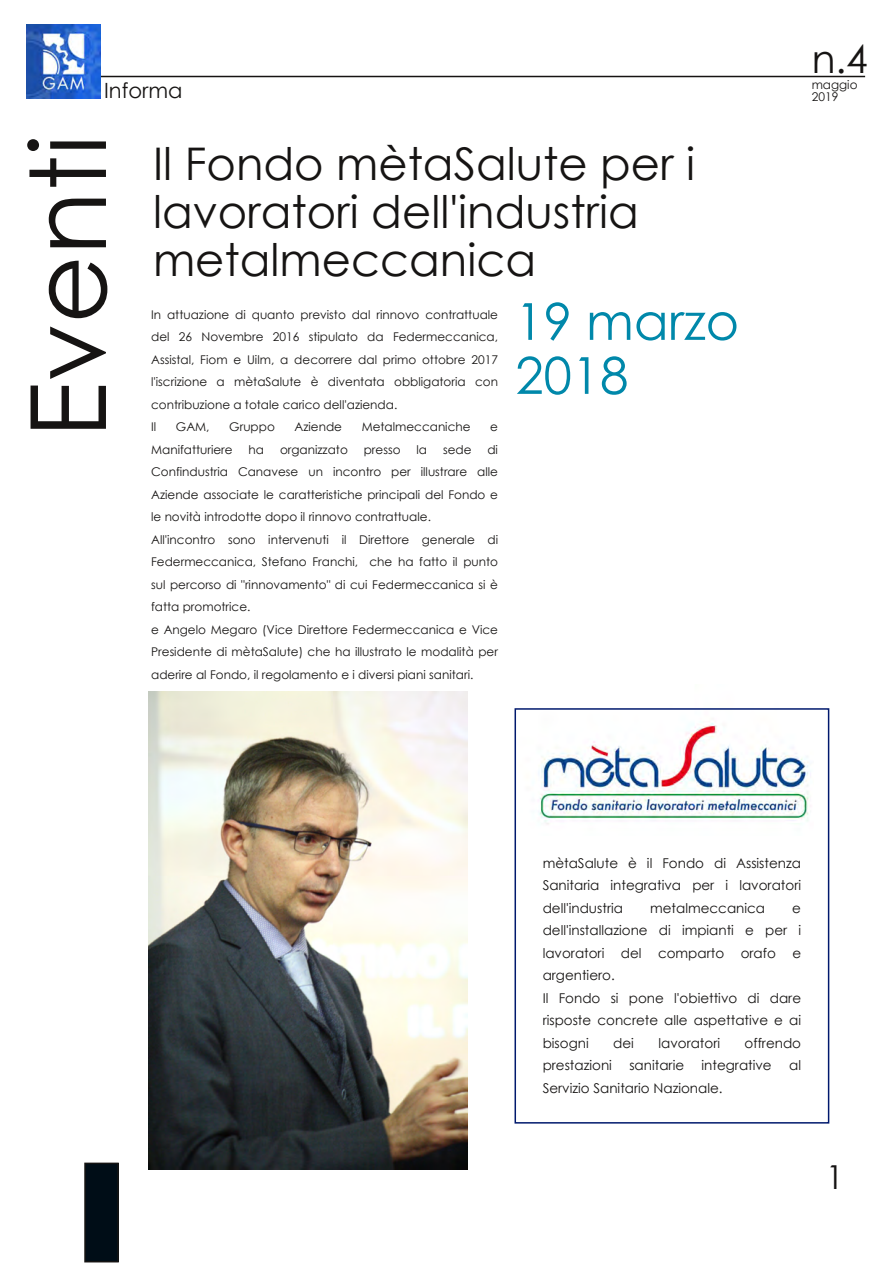
<style>
.page{position:relative;width:893px;height:1263px;background:#fff}
.page>*{position:absolute;margin:0;border:0;box-sizing:border-box;transform-origin:0 0}
.t1{font:105px "Century Gothic";color:#161413}
.t2{font:51px/54px "Century Gothic";color:#08a}
.t3{font:45px/48px "Century Gothic";color:#161413}
.t4{font:39px "Century Gothic";color:#161413}
.t5{font:33px "Century Gothic";color:#161413}
.t6{font:21px "Century Gothic";color:#161413}
.t7{font:13.5px/22.5px "Century Gothic";color:#161413;text-align:justify}
.t8{font:12px/22.5px "Century Gothic";color:#161413}
</style>
<div class="page">
<hr style="left:100px;top:76px;width:765px;height:1px;background:#161413">
<div style="left:85px;top:1163px;width:33px;height:99px;background:#000d17"></div>
<div style="left:84px;top:1162px;width:35px;height:100px;border:2px solid #161413"></div>
<img style="left:26px;top:24px;width:75px;height:75px">
<img style="left:538px;top:723px;width:271px;height:101px">
<img style="left:149px;top:691px;width:318px;height:478px">
<div style="left:514px;top:708px;width:315px;height:415px;border:2px solid #00196d"></div>
<h3 class="t4" style="left:812px;top:32px;width:58px">n.4</h3>
<p class="t8" style="left:812px;top:73px;width:47px">maggio</p>
<h3 class="t6" style="left:104px;top:76px;width:80px">Informa</h3>
<p class="t8" style="left:812px;top:85px;width:28px">2019</p>
<h1 class="t1" style="left:-5px;top:438px;width:305px;rotate:-90deg">Eventi</h1>
<h3 class="t3" style="left:153px;top:139px;width:544px">Il Fondo mètaSalute per i lavoratori dell'industria metalmeccanica</h3>
<p class="t8" style="left:151px;top:303px;width:348px">In attuazione di quanto previsto dal rinnovo contrattuale del 26 Novembre 2016 stipulato da Federmeccanica, Assistal, Fiom e Uilm, a decorrere dal primo ottobre 2017 l'iscrizione a mètaSalute è diventata obbligatoria con contribuzione a totale carico dell'azienda.<br>Il</p>
<h2 class="t2" style="left:515px;top:294px;width:225px">19 marzo<br>2018</h2>
<p class="t8" style="left:176px;top:416px;width:35px">GAM,</p>
<p class="t8" style="left:229px;top:416px;width:47px">Gruppo</p>
<p class="t8" style="left:295px;top:416px;width:49px">Aziende</p>
<p class="t8" style="left:362px;top:416px;width:110px">Metalmeccaniche</p>
<p class="t8" style="left:490px;top:416px;width:9px">e</p>
<p class="t8" style="left:151px;top:438px;width:83px">Manifatturiere</p>
<p class="t8" style="left:249px;top:438px;width:17px">ha</p>
<p class="t8" style="left:280px;top:438px;width:69px">organizzato</p>
<p class="t8" style="left:364px;top:438px;width:38px">presso</p>
<p class="t8" style="left:416px;top:438px;width:12px">la</p>
<p class="t8" style="left:443px;top:438px;width:30px">sede</p>
<p class="t8" style="left:151px;top:438px;width:348px;text-indent:336px">di Confindustria Canavese un incontro per illustrare alle Aziende associate le caratteristiche principali del Fondo e le novità introdotte dopo il rinnovo contrattuale.<br>All'incontro sono intervenuti il Direttore generale di Federmeccanica, Stefano Franchi, che ha fatto il punto sul percorso di "rinnovamento" di cui Federmeccanica si è fatta promotrice.<br>e Angelo Megaro (Vice Direttore Federmeccanica e Vice Presidente di mètaSalute) che ha illustrato le modalità per aderire al Fondo, il regolamento e i diversi piani sanitari.</p>
<p class="t7" style="left:543px;top:851px;width:260px">mètaSalute è il Fondo di Assistenza Sanitaria integrativa per i lavoratori dell'industria</p>
<p class="t7" style="left:650px;top:896px;width:116px">metalmeccanica</p>
<p class="t7" style="left:543px;top:896px;width:260px;text-align:left;text-indent:250px">e dell'installazione di impianti e per i lavoratori del comparto orafo e argentiero.<br>Il Fondo si pone l'obiettivo di dare risposte concrete alle aspettative e ai bisogni</p>
<p class="t7" style="left:613px;top:1031px;width:22px">dei</p>
<p class="t7" style="left:658px;top:1031px;width:63px">lavoratori</p>
<p class="t7" style="left:745px;top:1031px;width:58px">offrendo</p>
<p class="t7" style="left:543px;top:1054px;width:71px">prestazioni</p>
<p class="t7" style="left:629px;top:1054px;width:56px">sanitarie</p>
<p class="t7" style="left:702px;top:1054px;width:72px">integrative</p>
<p class="t7" style="left:789px;top:1054px;width:13px">al</p>
<p class="t7" style="left:543px;top:1076px;width:181px">Servizio Sanitario Nazionale.</p>
<h3 class="t5" style="left:826px;top:1154px;width:20px">1</h3>
</div>
